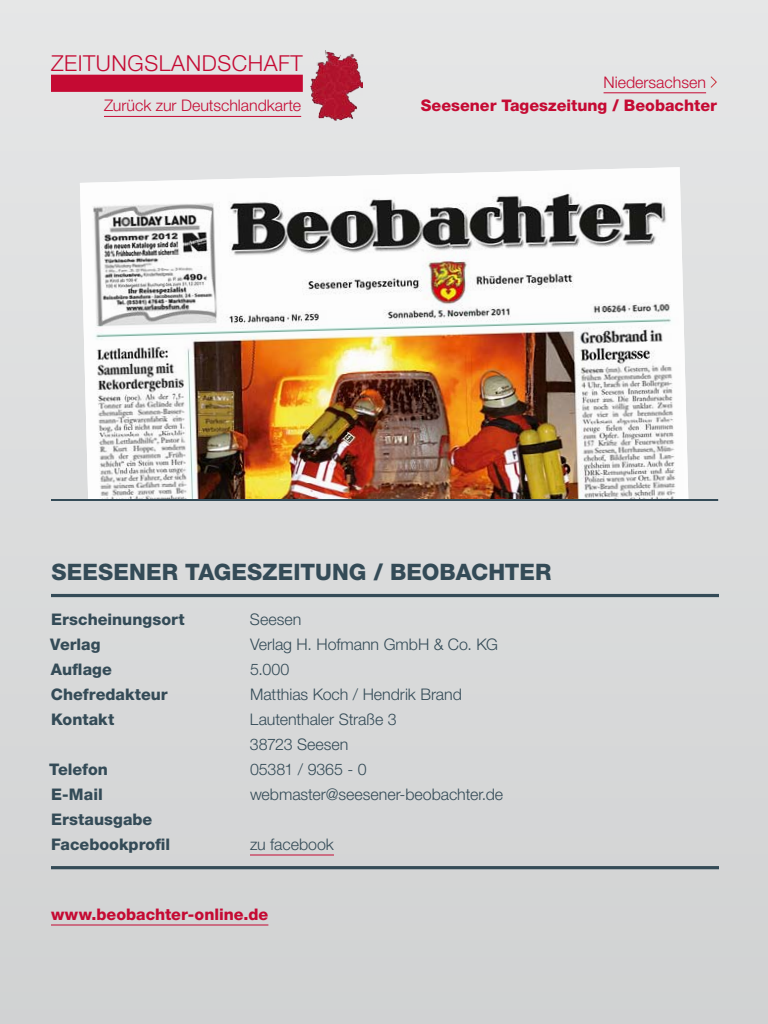
<style>
.page{position:relative;width:768px;height:1024px;background:#fff}
.page>*{position:absolute;margin:0;border:0;box-sizing:border-box;transform-origin:0 0}
.t1{font:800 22.7px "Helvetica Neue LT Std";letter-spacing:.005em;color:#344b57}
.t2{font:300 22px "Helvetica Neue LT Std";letter-spacing:.025em;color:#c50a33}
.t3{font:300 16px/25px "Helvetica Neue LT Std";letter-spacing:-.005em;color:#344b57}
.t4{font:800 16px/25px "Helvetica Neue LT Std";color:#344b57}
.t5{font:800 16px "Helvetica Neue LT Std";color:#c50a33}
.t6{font:300 16px "Helvetica Neue LT Std";color:#c50a33}
.s1{font-weight:300}
</style>
<div class="page">
<div style="left:0;top:0;width:768px;height:1024px;background:linear-gradient(to right,#dadadb,#dadbdb)"></div>
<div style="left:51px;top:75px;width:252px;height:17px;background:#c50a33"></div>
<hr style="left:104px;top:116px;width:197px;height:1px;background:#c50a33">
<img style="left:310px;top:50px;width:53px;height:71px">
<hr style="left:604px;top:92px;width:102px;height:1px;background:#c50a33">
<svg style="left:710px;top:75px;width:8px;height:14px"></svg>
<img style="left:80px;top:167px;width:608px;height:332px">
<hr style="left:51px;top:924px;width:217px;height:2px;background:#c50a33">
<hr style="left:51px;top:594px;width:668px;height:3px;background:#344b57">
<hr style="left:51px;top:866px;width:668px;height:3px;background:#344b57">
<hr style="left:250px;top:854px;width:84px;height:2px;background:#c50a33">
<hr style="left:51px;top:499px;width:667px;height:2px;background:#344b57">
<h2 class="t2" style="left:51px;top:49px;width:253px">Zeitungslandschaft</h2>
<p class="t6" style="left:104px;top:96px;width:199px">Zurück zur Deutschlandkarte</p>
<p class="t5" style="left:421px;top:96px;width:298px">Seesener Tageszeitung / Beobachter</p>
<p class="t6" style="left:604px;top:72px;width:104px">Niedersachsen</p>
<h1 class="t1" style="left:51px;top:559px;width:502px">Seesener tAGESZEITUNG / Beobachter</h1>
<p class="t4" style="left:51px;top:607px;width:175px">Erscheinungsort <span class="s1">S</span></p>
<p class="t3" style="left:260px;top:606px;width:43px">eesen</p>
<p class="t4" style="left:50px;top:632px;width:52px">Verlag</p>
<p class="t3" style="left:250px;top:631px;width:248px">Verlag H. Hofmann GmbH &amp; Co. KG</p>
<p class="t4" style="left:51px;top:657px;width:62px">Auflage</p>
<p class="t3" style="left:250px;top:656px;width:41px">5.000</p>
<p class="t4" style="left:51px;top:682px;width:118px">Chefredakteur</p>
<p class="t3" style="left:250px;top:681px;width:213px">Matthias Koch / Hendrik Brand</p>
<p class="t4" style="left:51px;top:707px;width:65px">Kontakt</p>
<p class="t3" style="left:250px;top:706px;width:148px">Lautenthaler Straße 3<br>38723 Seesen</p>
<p class="t4" style="left:49px;top:757px;width:60px">Telefon</p>
<p class="t3" style="left:250px;top:756px;width:118px">05381 / 9365 - 0</p>
<p class="t4" style="left:51px;top:782px;width:53px">E-Mail</p>
<p class="t3" style="left:250px;top:781px;width:255px">webmaster@seesener-beobachter.de</p>
<p class="t4" style="left:51px;top:807px;width:121px">Erstausgabe<br>Facebookprofil</p>
<p class="t3" style="left:250px;top:831px;width:85px">zu facebook</p>
<p class="t5" style="left:51px;top:905px;width:219px">www.beobachter-online.de</p>
</div>
